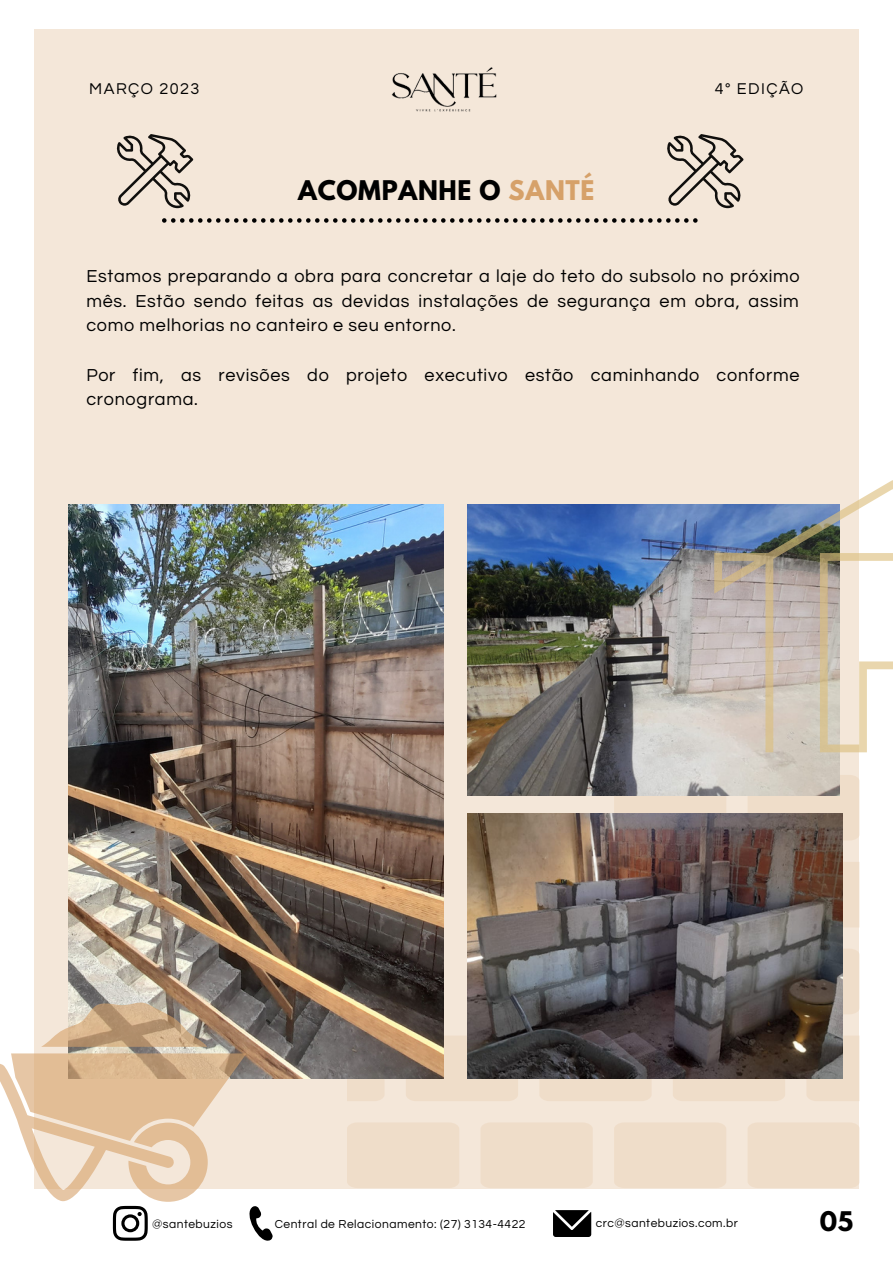
<style>
.page{position:relative;width:893px;height:1264px;background:#fff}
.page>*{position:absolute;margin:0;border:0;box-sizing:border-box;transform-origin:0 0}
.t1{font:700 24px "League Spartan";letter-spacing:.03em;color:#000}
.t2{font:18px/24.8px "Questrial";letter-spacing:.04em;color:#000;text-align:justify}
.t3{font:16.2px "Questrial";letter-spacing:.09em;color:#000}
.t4{font:12px "Questrial";letter-spacing:.04em;color:#000}
.s1{color:#d6a169}
</style>
<div class="page">
<div style="left:34px;top:30px;width:824px;height:1202px;background:#f4e7d9"></div>
<img style="left:391px;top:67px;width:106px;height:45px">
<svg style="left:347px;top:775px;width:512px;height:412px;fill:#efddc9"></svg>
<div style="left:0;top:1188px;width:892px;height:74px;background:#fff"></div>
<svg style="left:553px;top:1210px;width:38px;height:26px"></svg>
<svg style="left:162px;top:218px;width:535px;height:5px"></svg>
<svg style="left:667px;top:134px;width:76px;height:74px"></svg>
<svg style="left:116px;top:134px;width:77px;height:74px"></svg>
<img style="left:68px;top:505px;width:375px;height:573px">
<img style="left:467px;top:505px;width:372px;height:290px">
<img style="left:467px;top:813px;width:375px;height:264px">
<svg style="left:714px;top:480px;width:178px;height:272px"></svg>
<svg style="left:0;top:1002px;width:280px;height:239px"></svg>
<p class="t3" style="left:89px;top:81px;width:112px">MARÇO 2023</p>
<p class="t3" style="left:714px;top:81px;width:90px">4° EDIÇÃO</p>
<h1 class="t1" style="left:298px;top:179px;width:298px">ACOMPANHE O <span class="s1">SANTÉ</span></h1>
<p class="t2" style="left:86px;top:264px;width:714px">Estamos preparando a obra para concretar a laje do teto do subsolo no próximo mês. Estão sendo feitas as devidas instalações de segurança em obra, assim como melhorias no canteiro e seu entorno.</p>
<p class="t2" style="left:86px;top:363px;width:714px">Por fim, as revisões do projeto executivo estão caminhando conforme cronograma.</p>
<p class="t4" style="left:152px;top:1217px;width:82px">@santebuzios</p>
<p class="t4" style="left:275px;top:1217px;width:252px">Central de Relacionamento: (27) 3134-4422</p>
<p class="t4" style="left:595px;top:1216px;width:143px">crc@santebuzios.com.br</p>
<h1 class="t1" style="left:819px;top:1209px;width:35px">05</h1>
</div>
